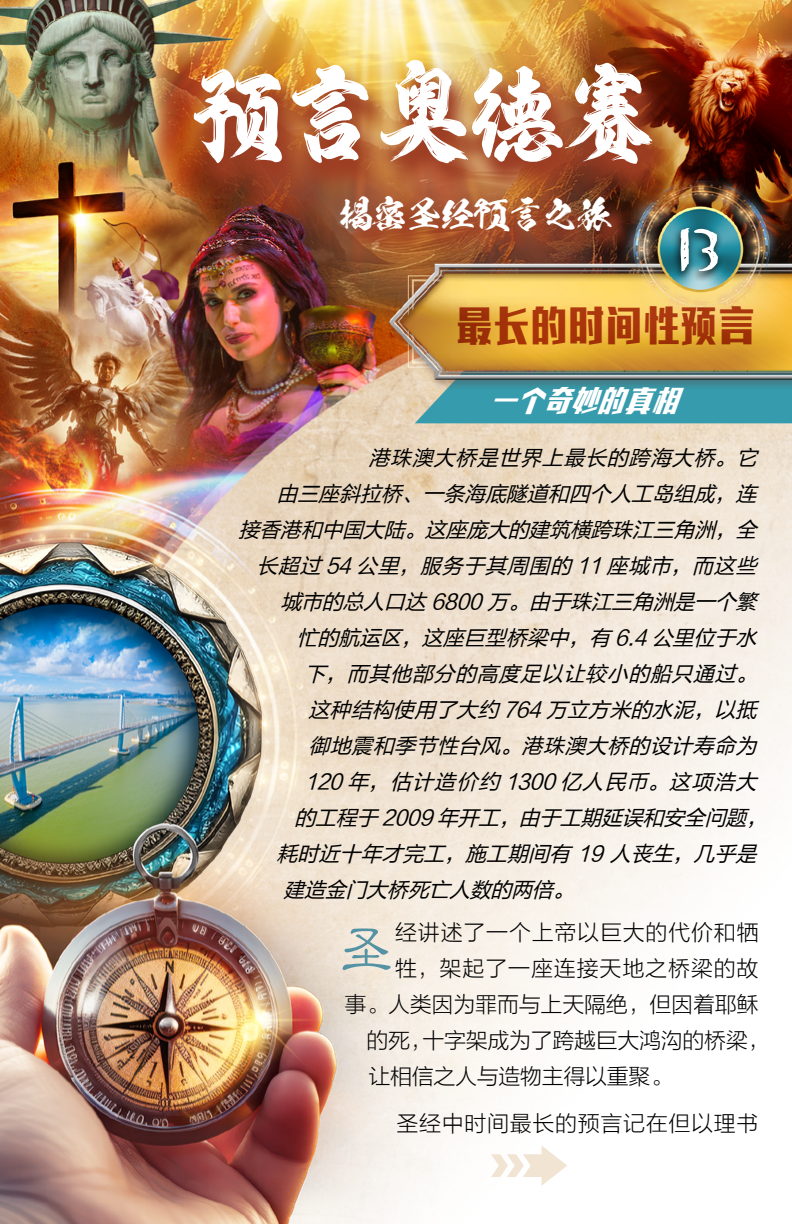
<style>
.page{position:relative;width:792px;height:1224px;background:#fff}
.page>*{position:absolute;margin:0;border:0;box-sizing:border-box;transform-origin:0 0}
.t1{font:108px "ZHLTKS T";letter-spacing:-.05em;color:#fff;scale:.9 1}
.t2{font:700 68px "Carta Marina";color:#fff}
.t3{font:58px "FZLBK GBK1 0";color:#5592a3}
.t4{font:42px "Aa Kai Ming Ti";letter-spacing:-.02em;color:#af4524;scale:.91 1}
.t5{font:34px "GEETYPE Feilong GBT Flash";color:#fff}
.t6{font:italic 30px "Aa Kai Ming Ti";color:#fff;scale:.9 1}
.t7{font:22px "FZLTKHK GBK1 0";letter-spacing:.03em;color:#000}
.t8{font:22px "FZLTKHK GBK1 0";letter-spacing:-.015em;color:#000}
.t9{font:22px "FZLTKHK GBK1 0";letter-spacing:-.01em;color:#000}
.t10{font:italic 21px "FZLTHK GBK1 0";color:#000}
</style>
<div class="page">
<img style="left:0;top:0;width:792px;height:1134px">
<div style="left:408px;top:406px;width:384px;height:17px;background:#369bac"></div>
<img style="left:366px;top:256px;width:426px;height:150px">
<svg style="left:491px;top:1146px;width:76px;height:40px"></svg>
<img style="left:0;top:512px;width:292px;height:256px">
<img style="left:0;top:768px;width:444px;height:456px">
<img style="left:602px;top:148px;width:190px;height:198px">
<img style="left:653px;top:201px;width:95px;height:96px">
<div style="left:672px;top:223px;width:53px;height:59px;background:#000;opacity:.75"></div>
<img style="left:182px;top:58px;width:495px;height:141px">
<svg style="left:344px;top:199px;width:292px;height:57px;background:#8f4929"></svg>
<img style="left:163px;top:199px;width:174px;height:52px">
<h1 class="t1" style="left:188px;top:47px;width:520px">预言奥德赛</h1>
<h3 class="t5" style="left:339px;top:193px;width:273px">揭密圣经预言之旅</h3>
<h2 class="t2" style="left:678px;top:206px;width:45px">13</h2>
<h3 class="t4" style="left:455px;top:303px;width:332px">最长的时间性预言</h3>
<h3 class="t6" style="left:489px;top:385px;width:226px">一个奇妙的真相</h3>
<p class="t10" style="left:369px;top:446px;width:396px">港珠澳大桥是世界上最长的跨海大桥。它</p>
<p class="t10" style="left:277px;top:482px;width:488px">由三座斜拉桥、一条海底隧道和四个人工岛组成，连</p>
<p class="t10" style="left:239px;top:518px;width:526px">接香港和中国大陆。这座庞大的建筑横跨珠江三角洲，全</p>
<p class="t10" style="left:257px;top:554px;width:508px">长超过 54 公里，服务于其周围的 11 座城市，而这些</p>
<p class="t10" style="left:281px;top:590px;width:484px">城市的总人口达 6800万。由于珠江三角洲是一个繁</p>
<p class="t10" style="left:297px;top:626px;width:468px">忙的航运区，这座巨型桥梁中，有 6.4 公里位于水</p>
<p class="t10" style="left:305px;top:662px;width:460px">下，而其他部分的高度足以让较小的船只通过。</p>
<p class="t10" style="left:309px;top:698px;width:456px">这种结构使用了大约 764 万立方米的水泥，以抵</p>
<p class="t10" style="left:309px;top:734px;width:456px">御地震和季节性台风。港珠澳大桥的设计寿命为</p>
<p class="t10" style="left:305px;top:770px;width:460px">120 年，估计造价约 1300 亿人民币。这项浩大</p>
<p class="t10" style="left:295px;top:806px;width:480px">的工程于 2009 年开工，由于工期延误和安全问题，</p>
<p class="t10" style="left:277px;top:842px;width:488px">耗时近十年才完工，施工期间有 19人丧生，几乎是</p>
<p class="t10" style="left:284px;top:878px;width:298px">建造金门大桥死亡人数的两倍。</p>
<h3 class="t3" style="left:337px;top:920px;width:59px">圣</h3>
<p class="t7" style="left:395px;top:920px;width:365px">经讲述了一个上帝以巨大的代价和牺</p>
<p class="t7" style="left:395px;top:956px;width:365px">牲，架起了一座连接天地之桥梁的故</p>
<p class="t9" style="left:345px;top:992px;width:416px">事。人类因为罪而与上天隔绝，但因着耶稣</p>
<p class="t8" style="left:367px;top:1028px;width:405px">的死，十字架成为了跨越巨大鸿沟的桥梁，</p>
<p class="t8" style="left:369px;top:1064px;width:305px">让相信之人与造物主得以重聚。</p>
<p class="t7" style="left:397px;top:1112px;width:363px">圣经中时间最长的预言记在但以理书</p>
</div>
